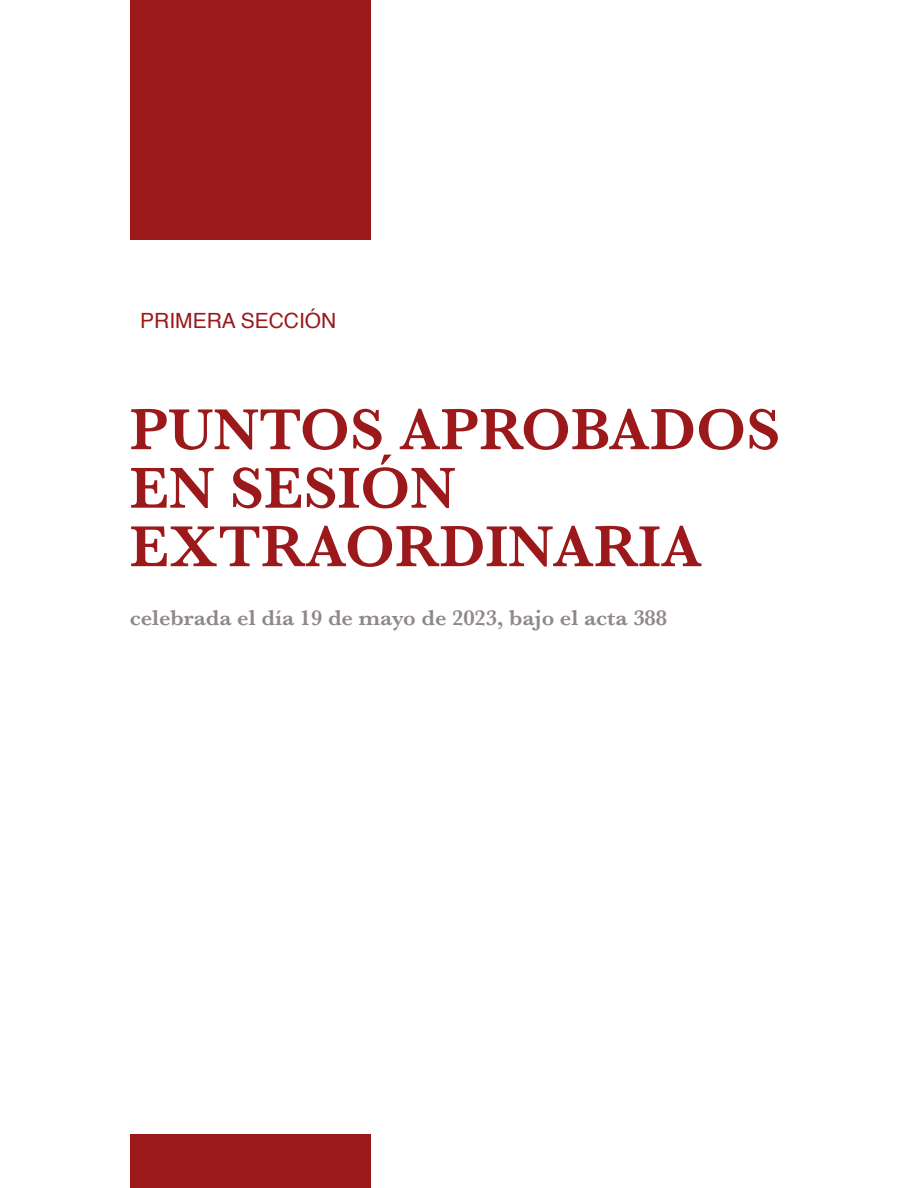
<style>
.page{position:relative;width:918px;height:1188px;background:#fff}
.page>*{position:absolute;margin:0;border:0;box-sizing:border-box;transform-origin:0 0}
.t1{font:600 60px/58.5px "Baskerville";color:#9c191b}
.t2{font:600 22.5px "Baskerville";color:#8f8887}
.t3{font:21px "Helvetica";color:#9c191b}
</style>
<div class="page">
<div style="left:130px;top:0;width:240px;height:239px;background:#9c191b"></div>
<div style="left:130px;top:1134px;width:240px;height:54px;background:#9c191b"></div>
<p class="t3" style="left:140px;top:304px;width:198px">PRIMERA SECCIÓN</p>
<h1 class="t1" style="left:130px;top:400px;width:652px">PUNTOS APROBADOS<br>EN SESIÓN<br>EXTRAORDINARIA</h1>
<p class="t2" style="left:130px;top:602px;width:539px">celebrada el día 19 de mayo de 2023, bajo el acta 388</p>
</div>
